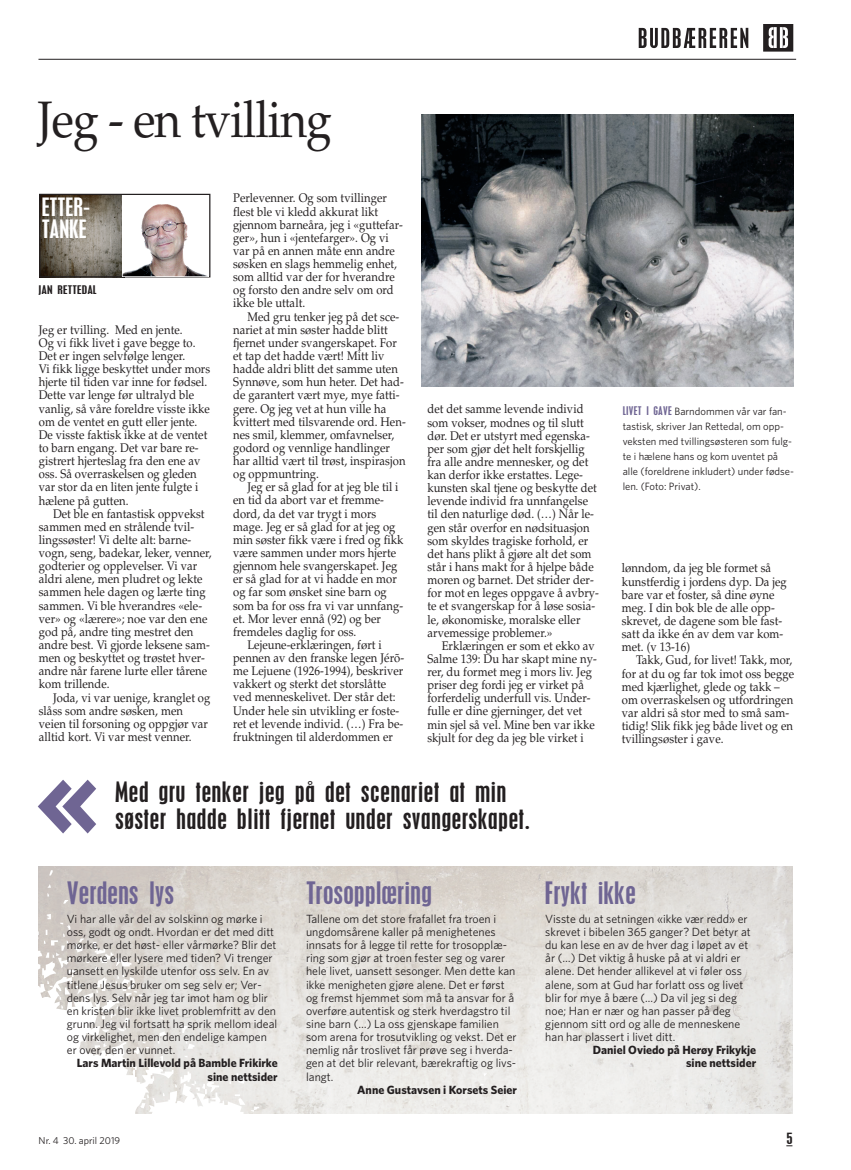
<style>
.page{position:relative;width:851px;height:1170px;background:#fff}
.page>*{position:absolute;margin:0;border:0;box-sizing:border-box;transform-origin:0 0}
.t1{font:900 117.5px "Kabel";color:#6f6593;scale:.95 1}
.t2{font:51.25px "Palatino";letter-spacing:-.02em;color:#231f20;scale:.9 1}
.t3{font:condensed 27.5px "Mt Placard";letter-spacing:.005em;color:#6f6593;scale:1.1 1}
.t4{font:condensed 25px/27.5px "Mt Placard";letter-spacing:.015em;color:#231f20;scale:1.1 1}
.t5{font:condensed 22.5px/22.5px "Mt Placard";letter-spacing:.005em;color:#fff;scale:1.1 1}
.t6{font:condensed 13.75px "Mt Placard";color:#231f20;scale:1.25 1}
.t7{font:12.5px/13.1px "Palatino";letter-spacing:.005em;color:#231f20;scale:.9 1}
.t8{font:11.88px/13.1px "Whitney";color:#231f20}
.t9{font:700 11.88px/13.1px "Whitney";color:#231f20;text-align:right}
.t10{font:10.62px/15px "Whitney";color:#231f20}
.t11{font:condensed 10.62px "Mt Placard";letter-spacing:.02em;color:#231f20;scale:1.3 1}
.t12{font:10px "Whitney";color:#231f20}
.s1{font-family:"Mt Placard";font-stretch:condensed;color:#6f6593}
</style>
<div class="page">
<img style="left:38px;top:866px;width:754px;height:247px">
<hr style="left:38px;top:59px;width:758px;height:1px;background:#231f20">
<img style="left:763px;top:24px;width:30px;height:27px">
<img style="left:638px;top:27px;width:111px;height:22px">
<img style="left:38px;top:898px;width:169px;height:216px">
<img style="left:41px;top:196px;width:81px;height:79px">
<img style="left:421px;top:114px;width:372px;height:272px">
<div style="left:39px;top:194px;width:171px;height:83px;border:1px solid #231f20"></div>
<div style="left:123px;top:195px;width:86px;height:81px;background:#fff"></div>
<img style="left:123px;top:208px;width:84px;height:68px">
<h2 class="t2" style="left:37px;top:100px;width:329px">Jeg - en tvilling</h2>
<h3 class="t5" style="left:42px;top:196px;width:45px">ETTER-<br>TANKE</h3>
<p class="t11" style="left:38px;top:284px;width:46px">JAN RETTEDAL</p>
<p class="t7" style="left:39px;top:324px;width:192px">Jeg er tvilling. Med en jente.<br>Og vi fikk livet i gave begge to.<br>Det er ingen selvfølge lenger.<br>Vi fikk ligge beskyttet under mors hjerte til tiden var inne for fødsel.<br>Dette var lenge før ultralyd ble vanlig, så våre foreldre visste ikke om de ventet en gutt eller jente.<br>De visste faktisk ikke at de ventet to barn engang. Det var bare re&shy;gistrert hjerteslag fra den ene av oss. Så overraskelsen og gleden var stor da en liten jente fulgte i hælene på gutten.</p>
<p class="t7" style="left:39px;top:508px;width:194px;text-indent:14px">Det ble en fantastisk oppvekst sammen med en strålende tvil&shy;lingssøster! Vi delte alt: barne&shy;vogn, seng, badekar, leker, venner, godterier og opplevelser. Vi var aldri alene, men pludret og lekte sammen hele dagen og lærte ting sammen. Vi ble hverandres «ele&shy;ver» og «lærere»; noe var den ene god på, andre ting mestret den andre best. Vi gjorde leksene sam&shy;men og beskyttet og trøstet hver&shy;andre når farene lurte eller tårene kom trillende.</p>
<p class="t7" style="left:39px;top:692px;width:192px;text-indent:14px">Joda, vi var uenige, kranglet og slåss som andre søsken, men veien til forsoning og oppgjør var alltid kort. Vi var mest venner.</p>
<p class="t7" style="left:233px;top:193px;width:190px">Perlevenner. Og som tvillinger flest ble vi kledd akkurat likt gjennom barneåra, jeg i «guttefar&shy;ger», hun i «jentefarger». Og vi var på en annen måte enn andre søsken en slags hemmelig enhet, som alltid var der for hverandre og forsto den andre selv om ord ikke ble uttalt.</p>
<p class="t7" style="left:233px;top:311px;width:193px;text-indent:14px">Med gru tenker jeg på det sce&shy;nariet at min søster hadde blitt fjernet under svangerskapet. For et tap det hadde vært! Mitt liv hadde aldri blitt det samme uten<br>Synnøve, som hun heter. Det had&shy;de garantert vært mye, mye fatti&shy;gere. Og jeg vet at hun ville ha kvittert med tilsvarende ord. Hen&shy;nes smil, klemmer, omfavnelser, godord og vennlige handlinger har alltid vært til trøst, inspirasjon og oppmuntring.</p>
<p class="t7" style="left:247px;top:482px;width:169px">Jeg er så glad for at jeg ble til i</p>
<p class="t7" style="left:233px;top:495px;width:169px">en tid da abort var et fremme-</p>
<p class="t7" style="left:233px;top:508px;width:160px">dord, da det var trygt i mors</p>
<p class="t7" style="left:233px;top:521px;width:182px">mage. Jeg er så glad for at jeg og</p>
<p class="t7" style="left:233px;top:534px;width:191px">min søster fikk være i fred og fikk</p>
<p class="t7" style="left:233px;top:547px;width:183px">være sammen under mors hjerte</p>
<p class="t7" style="left:233px;top:560px;width:184px">gjennom hele svangerskapet. Jeg</p>
<p class="t7" style="left:233px;top:574px;width:183px">er så glad for at vi hadde en mor</p>
<p class="t7" style="left:233px;top:587px;width:172px">og far som ønsket sine barn og</p>
<p class="t7" style="left:233px;top:600px;width:190px">som ba for oss fra vi var unnfang-</p>
<p class="t7" style="left:233px;top:613px;width:166px">et. Mor lever ennå (92) og ber</p>
<p class="t7" style="left:233px;top:626px;width:138px">fremdeles daglig for oss.</p>
<p class="t7" style="left:247px;top:639px;width:151px">Lejeune-erklæringen, ført i</p>
<p class="t7" style="left:233px;top:652px;width:191px">pennen av den franske legen Jérõ-</p>
<p class="t7" style="left:233px;top:665px;width:191px">me Lejuene (1926-1994), beskriver</p>
<p class="t7" style="left:233px;top:679px;width:171px">vakkert og sterkt det storslåtte</p>
<p class="t7" style="left:233px;top:692px;width:182px">ved menneskelivet. Der står det:</p>
<p class="t7" style="left:233px;top:705px;width:186px">Under hele sin utvikling er foste-</p>
<p class="t7" style="left:233px;top:718px;width:190px">ret et levende individ. (…) Fra be-</p>
<p class="t7" style="left:233px;top:731px;width:179px">fruktningen til alderdommen er</p>
<p class="t7" style="left:427px;top:404px;width:192px">det det samme levende individ som vokser, modnes og til slutt dør. Det er utstyrt med egenska&shy;per som gjør det helt forskjellig fra alle andre mennesker, og det kan derfor ikke erstattes. Lege&shy;kunsten skal tjene og beskytte det levende individ fra unnfangelse til den naturlige død. (…) Når le&shy;gen står overfor en nødsituasjon som skyldes tragiske forhold, er det hans plikt å gjøre alt det som står i hans makt for å hjelpe både moren og barnet. Det strider der&shy;for mot en leges oppgave å avbry&shy;te et svangerskap for å løse sosia&shy;le, økonomiske, moralske eller arvemessige problemer.»</p>
<p class="t7" style="left:427px;top:640px;width:190px;text-indent:14px">Erklæringen er som et ekko av<br>Salme 139: Du har skapt mine ny&shy;rer, du formet meg i mors liv. Jeg priser deg fordi jeg er virket på forferdelig underfull vis. Under&shy;fulle er dine gjerninger, det vet min sjel så vel. Mine ben var ikke skjult for deg da jeg ble virket i</p>
<h1 class="t1" style="left:98px;top:859px;width:67px;rotate:-180deg">»</h1>
<h3 class="t4" style="left:115px;top:779px;width:378px">Med gru tenker jeg på det scenariet at min søster hadde blitt fjernet under svangerskapet.</h3>
<p class="t10" style="left:622px;top:404px;width:173px"><span class="s1">LIVET I GAVE</span> Barndommen vår var fan&shy;tastisk, skriver Jan Rettedal, om opp&shy;veksten med tvillingsøsteren som fulg&shy;te i hælene hans og kom uventet på alle (foreldrene inkludert) under fødse&shy;len. (Foto: Privat).</p>
<p class="t7" style="left:621px;top:563px;width:185px">lønndom, da jeg ble formet så kunstferdig i jordens dyp. Da jeg bare var et foster, så dine øyne meg. I din bok ble de alle opp&shy;skrevet, de dagene som ble fast&shy;satt da ikke én av dem var kom&shy;met. (v 13-16)</p>
<p class="t7" style="left:621px;top:655px;width:193px;text-indent:14px">Takk, Gud, for livet! Takk, mor, for at du og far tok imot oss begge med kjærlighet, glede og takk – om overraskelsen og utfordringen var aldri så stor med to små sam&shy;tidig! Slik fikk jeg både livet og en tvillingsøster i gave.</p>
<h3 class="t3" style="left:67px;top:877px;width:99px">Verdens lys</h3>
<p class="t8" style="left:67px;top:913px;width:212px">Vi har alle vår del av solskinn og mørke i oss, godt og ondt. Hvordan er det med ditt mørke, er det høst- eller vårmørke? Blir det mørkere eller lysere med tiden? Vi trenger uansett en lyskilde utenfor oss selv. En av titlene Jesus bruker om seg selv er; Ver&shy;dens lys. Selv når jeg tar imot ham og blir en kristen blir ikke livet problemfritt av den grunn. Jeg vil fortsatt ha sprik mellom ideal og virkelighet, men den endelige kampen er over, den er vunnet.</p>
<p class="t9" style="left:77px;top:1057px;width:202px">Lars Martin Lillevold på Bamble Frikirke sine nettsider</p>
<h3 class="t3" style="left:306px;top:877px;width:116px">Trosopplæring</h3>
<p class="t8" style="left:306px;top:913px;width:212px">Tallene om det store frafallet fra troen i ungdomsårene kaller på menighetenes innsats for å legge til rette for trosopplæ&shy;ring som gjør at troen fester seg og varer hele livet, uansett sesonger. Men dette kan ikke menigheten gjøre alene. Det er først og fremst hjemmet som må ta ansvar for å overføre autentisk og sterk hverdagstro til sine barn (…) La oss gjenskape familien som arena for trosutvikling og vekst. Det er nemlig når troslivet får prøve seg i hverda&shy;gen at det blir relevant, bærekraftig og livs&shy;langt.</p>
<p class="t9" style="left:357px;top:1083px;width:161px">Anne Gustavsen i Korsets Seier</p>
<h3 class="t3" style="left:545px;top:877px;width:84px">Frykt ikke</h3>
<p class="t8" style="left:545px;top:913px;width:207px">Visste du at setningen «ikke vær redd» er skrevet i bibelen 365 ganger? Det betyr at du kan lese en av de hver dag i løpet av et år (…) Det viktig å huske på at vi aldri er alene. Det hender allikevel at vi føler oss alene, som at Gud har forlatt oss og livet blir for mye å bære (...) Da vil jeg si deg noe; Han er nær og han passer på deg gjennom sitt ord og alle de menneskene han har plassert i livet ditt.</p>
<p class="t9" style="left:593px;top:1044px;width:165px">Daniel Oviedo på Herøy Frikykje sine nettsider</p>
<p class="t12" style="left:39px;top:1136px;width:83px">Nr. 4 30. april 2019</p>
<p class="t6" style="left:786px;top:1130px;width:6px">5</p>
</div>
